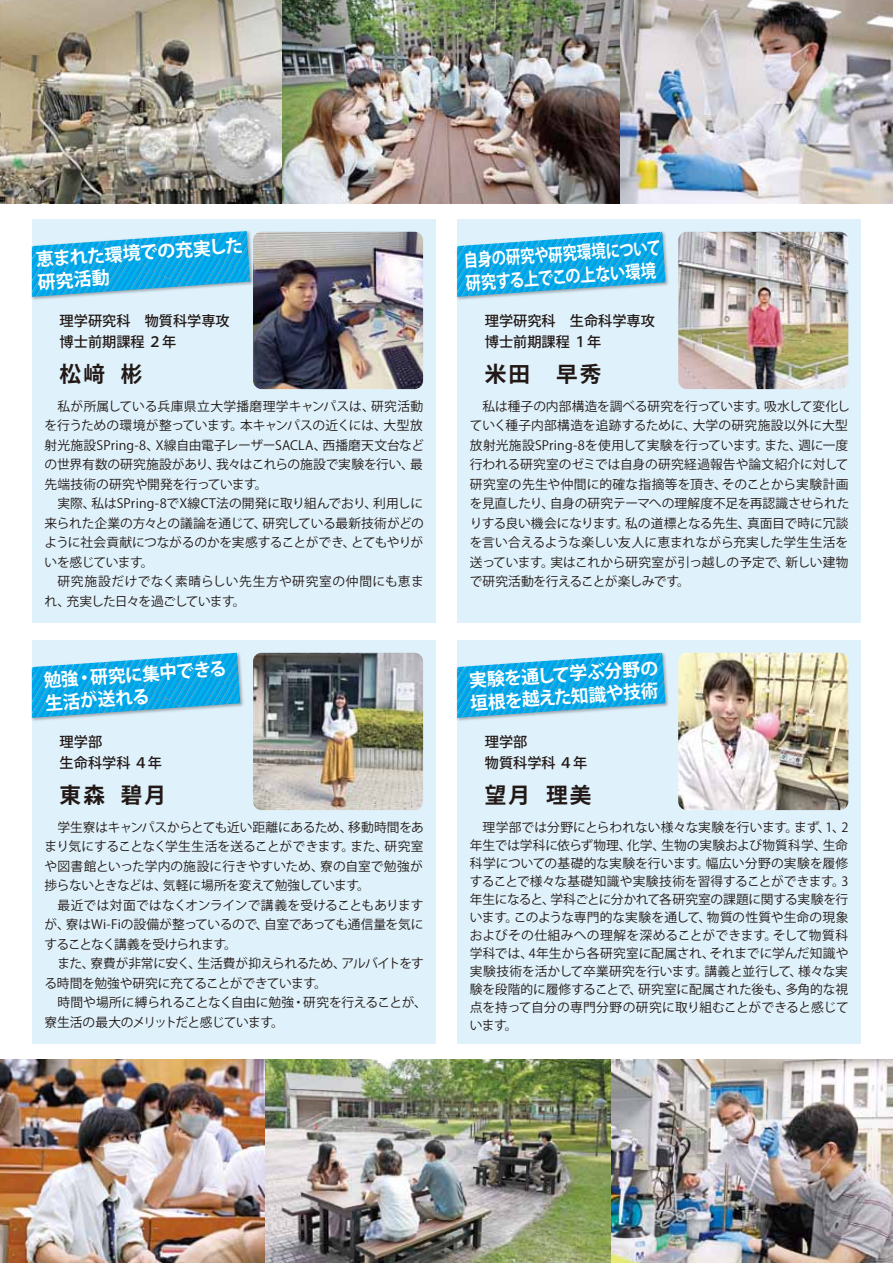
<style>
.page{position:relative;width:893px;height:1263px;background:#fff}
.page>*{position:absolute;margin:0;border:0;box-sizing:border-box;transform-origin:0 0}
.t1{font:700 21.6px "Koz Go Pro";letter-spacing:.1em;color:#221815}
.t2{font:700 18px/22.5px "Koz Go Pro";color:#fff}
.t3{font:700 18px/22.5px "Koz Go Pro";color:#fff;scale:.8 1}
.t4{font:500 14.1px/21.6px "Koz Go Pro";color:#221815}
.t5{font:12.75px/18px "Koz Go Pro";letter-spacing:-.01em;color:#221815}
.t6{font:12.75px "Koz Go Pro";letter-spacing:-.035em;color:#221815}
.t7{font:12.75px "Koz Go Pro";letter-spacing:-.04em;color:#221815}
.t8{font:12.75px "Koz Go Pro";letter-spacing:.02em;color:#221815}
.t9{font:12.75px "Koz Go Pro";letter-spacing:.04em;color:#221815}
.t10{font:12.75px "Koz Go Pro";letter-spacing:-.03em;color:#221815}
.t11{font:12.75px "Koz Go Pro";letter-spacing:-.07em;color:#221815}
.t12{font:12.75px "Koz Go Pro";letter-spacing:-.055em;color:#221815}
</style>
<div class="page">
<div style="left:32px;top:219px;width:404px;height:404px;background:#dff2fc"></div>
<img style="left:619px;top:0;width:274px;height:204px">
<img style="left:0;top:0;width:619px;height:204px">
<img style="left:611px;top:1059px;width:282px;height:204px">
<img style="left:0;top:1059px;width:611px;height:204px">
<div style="left:32px;top:640px;width:404px;height:404px;background:#dff2fc"></div>
<div style="left:457px;top:219px;width:404px;height:404px;background:#dff2fc"></div>
<div style="left:457px;top:640px;width:404px;height:404px;background:#dff2fc"></div>
<img style="left:253px;top:232px;width:170px;height:157px">
<img style="left:678px;top:232px;width:170px;height:157px">
<img style="left:253px;top:653px;width:170px;height:157px">
<img style="left:678px;top:653px;width:170px;height:157px">
<img style="left:31px;top:232px;width:224px;height:70px">
<svg style="left:32px;top:231px;width:218px;height:66px"></svg>
<img style="left:456px;top:231px;width:213px;height:69px">
<svg style="left:457px;top:232px;width:209px;height:65px"></svg>
<img style="left:31px;top:652px;width:213px;height:69px">
<svg style="left:32px;top:653px;width:208px;height:65px"></svg>
<img style="left:456px;top:652px;width:213px;height:69px">
<svg style="left:457px;top:653px;width:209px;height:65px"></svg>
<p class="t2" style="left:35px;top:250px;width:209px;rotate:-4deg">恵まれた環境での充実した研究活動</p>
<p class="t3" style="left:463px;top:251px;width:338px;rotate:-4deg">自身の研究や研究環境について　　　　　研究する上でこの上ない環境</p>
<p class="t4" style="left:60px;top:311px;width:172px">理学研究科　物質科学専攻博士前期課程 ２年</p>
<p class="t1" style="left:60px;top:360px;width:84px">松﨑 彬</p>
<p class="t8" style="left:57px;top:398px;width:367px">私が所属している兵庫県立大学播磨理学キャンパスは、研究活動</p>
<p class="t5" style="left:45px;top:417px;width:380px">を行うための環境が整っています。本キャンパスの近くには、大型放</p>
<p class="t5" style="left:45px;top:437px;width:381px">射光施設SPring-8、X線自由電子レーザーSACLA、西播磨天文台など</p>
<p class="t5" style="left:45px;top:456px;width:380px">の世界有数の研究施設があり、我々はこれらの施設で実験を行い、最</p>
<p class="t5" style="left:45px;top:476px;width:224px">先端技術の研究や開発を行っています。</p>
<p class="t5" style="left:57px;top:495px;width:367px">実際、私はSPring-8でX線CT法の開発に取り組んでおり、利用しに</p>
<p class="t5" style="left:45px;top:515px;width:381px">来られた企業の方々との議論を通じて、研究している最新技術がどの</p>
<p class="t5" style="left:45px;top:534px;width:380px">ように社会貢献につながるのかを実感することができ、とてもやりが</p>
<p class="t6" style="left:45px;top:554px;width:110px">いを感じています。</p>
<p class="t9" style="left:57px;top:573px;width:368px">研究施設だけでなく素晴らしい先生方や研究室の仲間にも恵ま</p>
<p class="t11" style="left:45px;top:593px;width:203px">れ、充実した日々を過ごしています。</p>
<p class="t4" style="left:485px;top:311px;width:172px">理学研究科　生命科学専攻博士前期課程 １年</p>
<p class="t1" style="left:485px;top:360px;width:118px">米田　早秀</p>
<p class="t5" style="left:470px;top:397px;width:382px;line-height:19.5px;text-indent:13px">私は種子の内部構造を調べる研究を行っています。吸水して変化していく種子内部構造を追跡するために、大学の研究施設以外に大型放射光施設SPring-8を使用して実験を行っています。また、週に一度行われる研究室のゼミでは自身の研究経過報告や論文紹介に対して研究室の先生や仲間に的確な指摘等を頂き、そのことから実験計画を見直したり、自身の研究テーマへの理解度不足を再認識させられたりする良い機会になります。私の道標となる先生、真面目で時に冗談を言い合えるような楽しい友人に恵まれながら充実した学生生活を送っています。実はこれから研究室が引っ越しの予定で、新しい建物で研究活動を行えることが楽しみです。</p>
<p class="t2" style="left:43px;top:671px;width:185px;rotate:-4deg">勉強・研究に集中できる生活が送れる</p>
<p class="t2" style="left:468px;top:671px;width:191px;rotate:-4deg">実験を通して学ぶ分野の垣根を越えた知識や技術</p>
<p class="t4" style="left:60px;top:731px;width:104px">理学部<br>生命科学科 ４年</p>
<p class="t1" style="left:60px;top:781px;width:108px">東森 碧月</p>
<p class="t5" style="left:57px;top:818px;width:368px">学生寮はキャンパスからとても近い距離にあるため、移動時間をあ</p>
<p class="t5" style="left:45px;top:838px;width:381px">まり気にすることなく学生生活を送ることができます。また、研究室</p>
<p class="t5" style="left:45px;top:857px;width:380px">や図書館といった学内の施設に行きやすいため、寮の自室で勉強が</p>
<p class="t6" style="left:45px;top:877px;width:327px">捗らないときなどは、気軽に場所を変えて勉強しています。</p>
<p class="t5" style="left:57px;top:896px;width:368px">最近では対面ではなくオンラインで講義を受けることもあります</p>
<p class="t5" style="left:45px;top:916px;width:380px">が、寮はWi-Fiの設備が整っているので、自室であっても通信量を気に</p>
<p class="t12" style="left:45px;top:936px;width:194px">することなく講義を受けられます。</p>
<p class="t7" style="left:57px;top:955px;width:368px">また、寮費が非常に安く、生活費が抑えられるため、アルバイトをす</p>
<p class="t10" style="left:45px;top:975px;width:284px">る時間を勉強や研究に充てることができています。</p>
<p class="t5" style="left:57px;top:994px;width:371px">時間や場所に縛られることなく自由に勉強・研究を行えることが、</p>
<p class="t6" style="left:45px;top:1014px;width:241px">寮生活の最大のメリットだと感じています。</p>
<p class="t4" style="left:485px;top:731px;width:104px">理学部<br>物質科学科 ４年</p>
<p class="t1" style="left:485px;top:781px;width:108px">望月 理美</p>
<p class="t5" style="left:470px;top:818px;width:380px;text-align:justify;text-indent:13px">理学部では分野にとらわれない様々な実験を行います。まず、1、2年生では学科に依らず物理、化学、生物の実験および物質科学、生命科学についての基礎的な実験を行います。幅広い分野の実験を履修することで様々な基礎知識や実験技術を習得することができます。3年生になると、学科ごとに分かれて各研究室の課題に関する実験を行います。このような専門的な実験を通して、物質の性質や生命の現象およびその仕組みへの理解を深めることができます。そして物質科学科では、4年生から各研究室に配属され、それまでに学んだ知識や実験技術を活かして卒業研究を行います。講義と並行して、様々な実験を段階的に履修することで、研究室に配属された後も、多角的な視点を持って自分の専門分野の研究に取り組むことができると感じています。</p>
</div>
